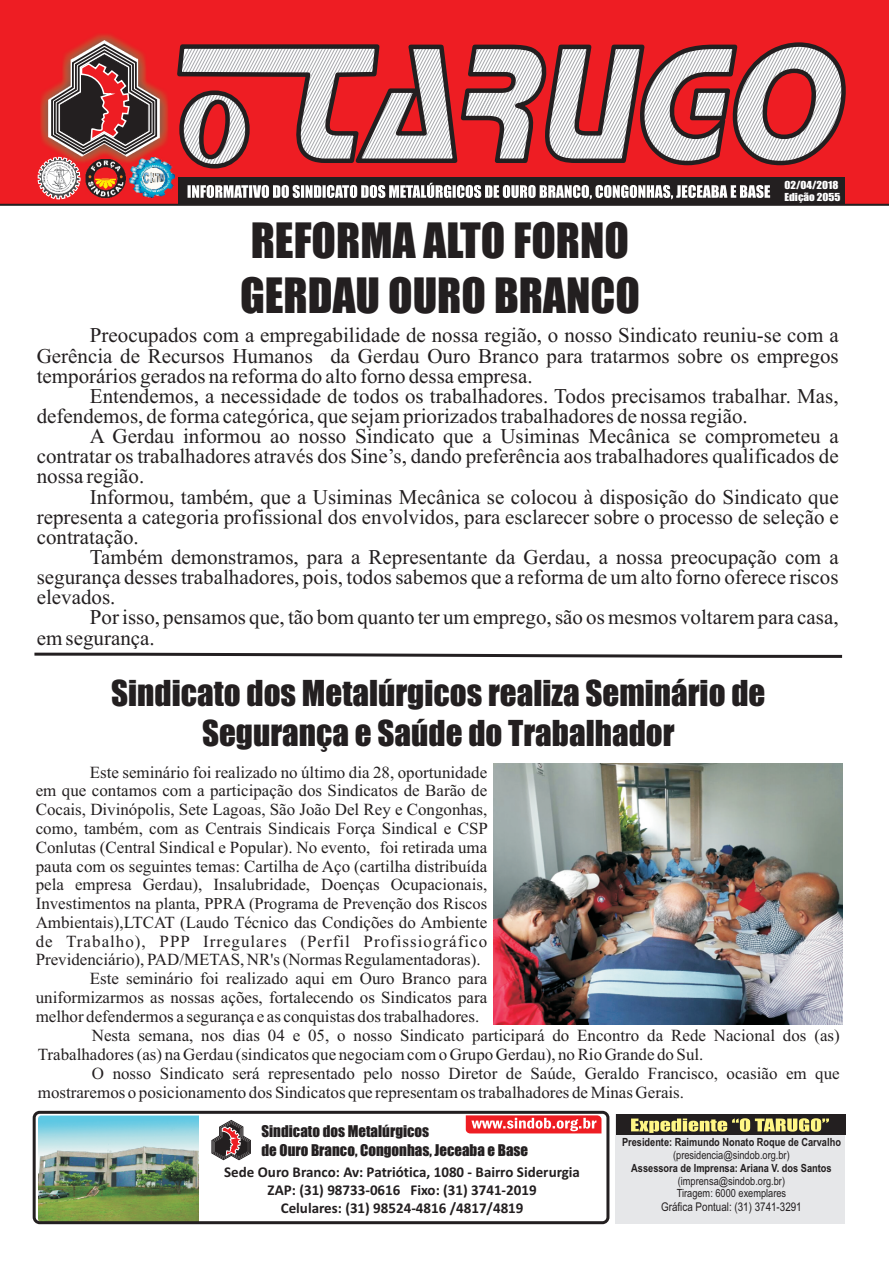
<style>
.page{position:relative;width:889px;height:1263px;background:#fff}
.page>*{position:absolute;margin:0;border:0;box-sizing:border-box;transform-origin:0 0}
.t1{font:45px/54.9px "Impact";color:#231f20}
.t2{font:33px/40.2px "Impact";color:#231f20;text-align:center}
.t3{font:21px/20.1px "Times New Roman";color:#231f20;text-align:justify}
.t4{font:16.95px/18.8px "Times New Roman";color:#231f20;text-align:justify}
.t5{font:16.95px "Times New Roman";letter-spacing:.06em;color:#231f20}
.t6{font:16.5px "Times New Roman";color:#231f20}
.t7{font:700 15px/18.3px "Calibri";color:#231f20;text-align:center}
.t8{font:14.85px/18.1px "Impact";color:#231f20}
.t9{font:12px "Arial Narrow";color:#231f20}
.t10{font:700 11.25px "Arial Narrow";color:#231f20}
.t11{font:11.25px/12.8px "Arial Narrow";color:#231f20}
.t12{font:10.2px/12.5px "Impact";color:#fff;scale:1.1 1}
.s1{font-size:16.95px}
</style>
<div class="page">
<div style="left:0;top:0;width:889px;height:43px;background:#ee1d23"></div>
<img style="left:38px;top:1115px;width:161px;height:105px">
<div style="left:33px;top:1111px;width:576px;height:113px;border:3px solid #231f20;border-radius:6px"></div>
<svg style="left:466px;top:1115px;width:135px;height:18px;background:#f2595d"></svg>
<svg style="left:211px;top:1120px;width:40px;height:40px"></svg>
<img style="left:40px;top:33px;width:128px;height:10px">
<hr style="left:174px;top:40px;width:675px;height:3px;background:#ee1d23">
<div style="left:615px;top:1114px;width:230px;height:109px;background:#e6e7e9"></div>
<div style="left:616px;top:1114px;width:229px;height:21px;background:#231f20"></div>
<svg style="left:631px;top:1118px;width:198px;height:15px"></svg>
<svg style="left:0;top:43px;width:889px;height:163px;background:#b45c5f"></svg>
<svg style="left:34px;top:652px;width:809px;height:6px"></svg>
<img style="left:494px;top:763px;width:348px;height:261px">
<p class="t12" style="left:784px;top:179px;width:52px">02/04/2018<br>Edição 2055</p>
<h1 class="t1" style="left:240px;top:215px;width:401px">REFORMA ALTO FORNO<br>GERDAU OURO BRANCO</h1>
<p class="t3" style="left:37px;top:327px;width:803px;text-indent:53px">Preocupados com a empregabilidade de nossa região, o nosso Sindicato reuniu-se com a Gerência de Recursos Humanos da Gerdau Ouro Branco para tratarmos sobre os empregos temporários gerados na reforma do alto forno dessa empresa.</p>
<p class="t3" style="left:37px;top:388px;width:803px;text-indent:53px">Entendemos, a necessidade de todos os trabalhadores. Todos precisamos trabalhar. Mas, defendemos, de forma categórica, que sejam priorizados trabalhadores de nossa região.</p>
<p class="t3" style="left:37px;top:428px;width:803px;text-indent:53px">A Gerdau informou ao nosso Sindicato que a Usiminas Mecânica se comprometeu a contratar os trabalhadores através dos Sine’s, dando preferência aos trabalhadores qualificados de nossa região.</p>
<p class="t3" style="left:90px;top:489px;width:750px">Informou, também, que a Usiminas Mecânica se colocou à disposição do Sindicato que</p>
<p class="t3" style="left:37px;top:509px;width:803px">representa a categoria profissional dos envolvidos, para esclarecer sobre o processo de seleção e contratação.</p>
<p class="t3" style="left:37px;top:549px;width:803px;text-indent:53px">Também demonstramos, para a Representante da Gerdau, a nossa preocupação com a segurança desses trabalhadores, pois, todos sabemos que a reforma de um alto forno oferece riscos elevados.</p>
<p class="t3" style="left:37px;top:609px;width:803px;text-indent:53px">Por isso, pensamos que, tão bom quanto ter um emprego, são os mesmos voltarem para casa, em segurança.</p>
<h2 class="t2" style="left:111px;top:674px;width:655px">Sindicato dos Metalúrgicos realiza Seminário de<br>Segurança e Saúde do Trabalhador</h2>
<p class="t4" style="left:36px;top:764px;width:453px;text-indent:54px">Este seminário foi realizado no último dia 28, oportunidade em que contamos com a participação dos Sindicatos de Barão de Cocais, Divinópolis, Sete Lagoas, São João Del Rey e Congonhas, como, também, com as Centrais Sindicais Força Sindical e CSP Conlutas (Central Sindical e Popular). No evento, foi retirada uma pauta com os seguintes temas: Cartilha de Aço (cartilha distribuída pela empresa Gerdau), Insalubridade, Doenças Ocupacionais,</p>
<p class="t6" style="left:36px;top:898px;width:453px"><span class="s1">Investimentos na</span> planta, PPRA (Programa de Prevenção dos Riscos</p>
<p class="t4" style="left:36px;top:914px;width:453px">Ambientais),LTCAT (Laudo Técnico das Condições do Ambiente</p>
<p class="t5" style="left:36px;top:935px;width:453px">de Trabalho), PPP Irregulares (Perfil Profissiográfico</p>
<p class="t4" style="left:36px;top:952px;width:446px">Previdenciário), PAD/METAS, NR's (Normas Regulamentadoras).</p>
<p class="t4" style="left:90px;top:971px;width:399px">Este seminário foi realizado aqui em Ouro Branco para</p>
<p class="t4" style="left:36px;top:989px;width:453px">uniformizarmos as nossas ações, fortalecendo os Sindicatos para</p>
<p class="t4" style="left:36px;top:1008px;width:445px">melhor defendermos a segurança e as conquistas dos trabalhadores.</p>
<p class="t4" style="left:92px;top:1028px;width:749px">Nesta semana, nos dias 04 e 05, o nosso Sindicato participará do Encontro da Rede Nacional dos (as)</p>
<p class="t4" style="left:38px;top:1046px;width:667px">Trabalhadores (as) na Gerdau (sindicatos que negociam com o Grupo Gerdau), no Rio Grande do Sul.</p>
<p class="t4" style="left:92px;top:1065px;width:749px">O nosso Sindicato será representado pelo nosso Diretor de Saúde, Geraldo Francisco, ocasião em que</p>
<p class="t4" style="left:38px;top:1084px;width:648px">mostraremos o posicionamento dos Sindicatos que representam os trabalhadores de Minas Gerais.</p>
<p class="t8" style="left:261px;top:1123px;width:268px">Sindicato dos Metalúrgicos<br>de Ouro Branco, Congonhas, Jeceaba e Base</p>
<p class="t7" style="left:224px;top:1164px;width:357px">Sede Ouro Branco: Av: Patriótica, 1080 - Bairro Siderurgia<br>ZAP: (31) 98733-0616 Fixo: (31) 3741-2019<br>Celulares: (31) 98524-4816 /4817/4819</p>
<p class="t10" style="left:622px;top:1138px;width:220px">Presidente: Raimundo Nonato Roque de Carvalho</p>
<p class="t11" style="left:673px;top:1150px;width:118px">(presidencia@sindob.org.br)</p>
<p class="t10" style="left:631px;top:1163px;width:202px">Assessora de Imprensa: Ariana V. dos Santos</p>
<p class="t11" style="left:676px;top:1175px;width:111px">(imprensa@sindob.org.br)<br>Tiragem: 6000 exemplares</p>
<p class="t9" style="left:661px;top:1202px;width:142px">Gráfica Pontual: (31) 3741-3291</p>
</div>
